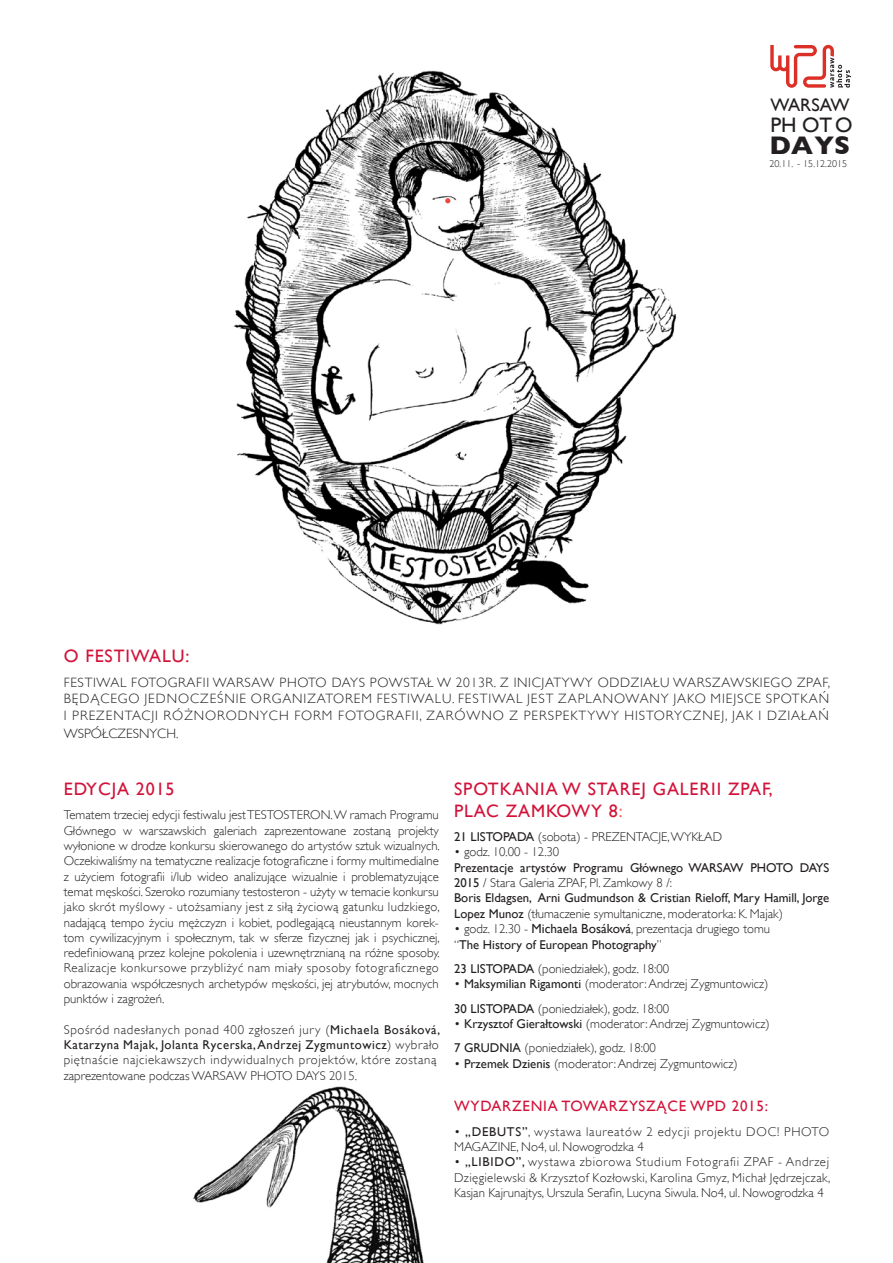
<style>
.page{position:relative;width:893px;height:1263px;background:#fff}
.page>*{position:absolute;margin:0;border:0;box-sizing:border-box;transform-origin:0 0}
.t1{font:700 25.95px "Gill Sans";color:#231f20}
.t2{font:21px "Gill Sans";color:#231f20}
.t3{font:18.15px "Gill Sans";color:#231f20}
.t4{font:18px "Gill Sans";letter-spacing:.05em;color:#d21239}
.t5{font:15px "Gill Sans";letter-spacing:.05em;color:#d21239}
.t6{font:300 13.5px "Gill Sans";letter-spacing:.07em;color:#231f20}
.t7{font:300 13.5px "Gill Sans";letter-spacing:.05em;color:#231f20}
.t8{font:300 13.5px "Gill Sans";color:#231f20}
.t9{font:300 12.75px/15.3px "Gill Sans";color:#231f20;text-align:justify}
.t10{font:12.75px/15.3px "Gill Sans";color:#231f20}
.t11{font:300 12.75px "Gill Sans";letter-spacing:.05em;color:#231f20}
.t12{font:300 12.75px "Gill Sans";letter-spacing:.06em;color:#231f20}
.t13{font:300 12.75px "Gill Sans";letter-spacing:.03em;color:#231f20}
.t14{font:12.75px "Gill Sans";letter-spacing:.04em;color:#231f20}
.t15{font:300 10.05px "Gill Sans";color:#231f20}
.s1{font-weight:400}
.s2{font-weight:300}
.s3{color:#f16660}
.s4{font-weight:400;font-size:13.2px}
</style>
<div class="page">
<img style="left:233px;top:70px;width:443px;height:555px">
<img style="left:193px;top:1086px;width:231px;height:177px">
<svg style="left:770px;top:45px;width:81px;height:43px"></svg>
<svg style="left:445px;top:198px;width:5px;height:5px"></svg>
<h3 class="t3" style="left:770px;top:94px;width:81px">WARSAW</h3>
<h2 class="t2" style="left:770px;top:112px;width:83px">PH OTO</h2>
<h1 class="t1" style="left:769px;top:130px;width:82px">DAYS</h1>
<p class="t15" style="left:769px;top:156px;width:79px">20.11. - 15.12.2015</p>
<p class="t4" style="left:64px;top:645px;width:127px">O FESTIWALU:</p>
<p class="t7" style="left:64px;top:672px;width:768px">FESTIWAL FOTOGRAFII WARSAW PHOTO DAYS POWSTAŁ W 2013R. Z INICJATYWY ODDZIAŁU WARSZAWSKIEGO ZPAF,</p>
<p class="t6" style="left:64px;top:688px;width:767px">BĘDĄCEGO JEDNOCZEŚNIE ORGANIZATOREM FESTIWALU. FESTIWAL JEST ZAPLANOWANY JAKO MIEJSCE SPOTKAŃ</p>
<p class="t6" style="left:64px;top:704px;width:767px">I PREZENTACJI RÓŻNORODNYCH FORM FOTOGRAFII, ZARÓWNO Z PERSPEKTYWY HISTORYCZNEJ, JAK I DZIAŁAŃ</p>
<p class="t8" style="left:64px;top:722px;width:116px">WSPÓŁCZESNYCH.</p>
<p class="t4" style="left:64px;top:778px;width:112px">EDYCJA 2015</p>
<p class="t9" style="left:64px;top:807px;width:378px">Tematem trzeciej edycji festiwalu jest TESTOSTERON. W ramach Programu Głównego w warszawskich galeriach zaprezentowane zostaną projekty wyłonione w drodze konkursu skierowanego do artystów sztuk wizualnych.<br>Oczekiwaliśmy na tematyczne realizacje fotograficzne i formy multimedialne z użyciem fotografii i/lub wideo analizujące wizualnie i problematyzujące temat męskości. Szeroko rozumiany testosteron - użyty w temacie konkursu jako skrót myślowy - utożsamiany jest z siłą życiową gatunku ludzkiego,</p>
<p class="t9" style="left:64px;top:914px;width:378px">nadającą tempo życiu mężczyzn i kobiet, podlegającą nieustannym korek&shy;tom cywilizacyjnym i społecznym, tak w sferze fizycznej jak i psychicznej, redefiniowaną przez kolejne pokolenia i uzewnętrznianą na różne sposoby.<br>Realizacje konkursowe przybliżyć nam miały sposoby fotograficznego</p>
<p class="t9" style="left:64px;top:975px;width:377px">obrazowania współczesnych archetypów męskości, jej atrybutów, mocnych punktów i zagrożeń.</p>
<p class="t11" style="left:64px;top:1019px;width:378px">Spośród nadesłanych ponad 400 zgłoszeń jury (<span class="s1">Michaela Bosáková,</span></p>
<p class="t14" style="left:64px;top:1037px;width:377px">Katarzyna Majak, Jolanta Rycerska, Andrzej Zygmuntowicz<span class="s2">) wybrało</span></p>
<p class="t11" style="left:64px;top:1050px;width:374px">piętnaście najciekawszych indywidualnych projektów, które zostaną</p>
<p class="t9" style="left:64px;top:1067px;width:295px">zaprezentowane podczas WARSAW PHOTO DAYS 2015.</p>
<p class="t4" style="left:454px;top:778px;width:320px">SPOTKANIA W STAREJ GALERII ZPAF,</p>
<p class="t4" style="left:454px;top:800px;width:170px">PLAC ZAMKOWY 8<span class="s3">:</span></p>
<p class="t9" style="left:454px;top:829px;width:269px"><span class="s1">21 LISTOPADA</span> (sobota) - PREZENTACJE, WYKŁAD</p>
<p class="t9" style="left:454px;top:844px;width:107px">• godz. 10.00 - 12.30</p>
<p class="t10" style="left:454px;top:859px;width:377px">Prezentacje artystów Programu Głównego WARSAW PHOTO DAYS<br>2015 <span class="s2">/ Stara Galeria ZPAF, Pl. Zamkowy 8 /:</span></p>
<p class="t10" style="left:454px;top:890px;width:377px">Boris Eldagsen, Arni Gudmundson &amp; Cristian Rieloff, Mary Hamill, Jorge<br>Lopez Munoz <span class="s2">(tłumaczenie symultaniczne, moderatorka: K. Majak)</span></p>
<p class="t9" style="left:454px;top:921px;width:317px">• godz. 12.30 - <span class="s4">Michaela Bosáková</span>, prezentacja drugiego tomu</p>
<p class="t10" style="left:454px;top:937px;width:209px"><span class="s2">“</span>The History of European Photography<span class="s2">”</span></p>
<p class="t9" style="left:454px;top:960px;width:217px"><span class="s1">23 LISTOPADA</span> (poniedziałek), godz. 18:00</p>
<p class="t9" style="left:454px;top:976px;width:316px">• <span class="s1">Maksymilian Rigamonti</span> (moderator: Andrzej Zygmuntowicz)</p>
<p class="t9" style="left:454px;top:1000px;width:217px"><span class="s1">30 LISTOPADA</span> (poniedziałek), godz. 18:00</p>
<p class="t9" style="left:454px;top:1015px;width:317px">• <span class="s1">Krzysztof Gierałtowski</span> (moderator: Andrzej Zygmuntowicz)</p>
<p class="t9" style="left:454px;top:1040px;width:203px"><span class="s1">7 GRUDNIA</span> (poniedziałek), godz. 18:00</p>
<p class="t9" style="left:454px;top:1055px;width:285px">• <span class="s1">Przemek Dzienis</span> (moderator: Andrzej Zygmuntowicz)</p>
<p class="t5" style="left:454px;top:1097px;width:315px">WYDARZENIA TOWARZYSZĄCE WPD 2015:</p>
<p class="t12" style="left:454px;top:1121px;width:377px">• <span class="s1">„DEBUTS”</span>, wystawa laureatów 2 edycji projektu DOC! PHOTO</p>
<p class="t9" style="left:454px;top:1138px;width:191px">MAGAZINE, No4, ul. Nowogrodzka 4</p>
<p class="t12" style="left:454px;top:1152px;width:377px">• <span class="s1">„LIBIDO”,</span> wystawa zbiorowa Studium Fotografii ZPAF - Andrzej</p>
<p class="t13" style="left:454px;top:1167px;width:378px">Dzięgielewski &amp; Krzysztof Kozłowski, Karolina Gmyz, Michał Jędrzejczak,</p>
<p class="t9" style="left:454px;top:1184px;width:371px">Kasjan Kajrunajtys, Urszula Serafin, Lucyna Siwula. No4, ul. Nowogrodzka 4</p>
</div>
